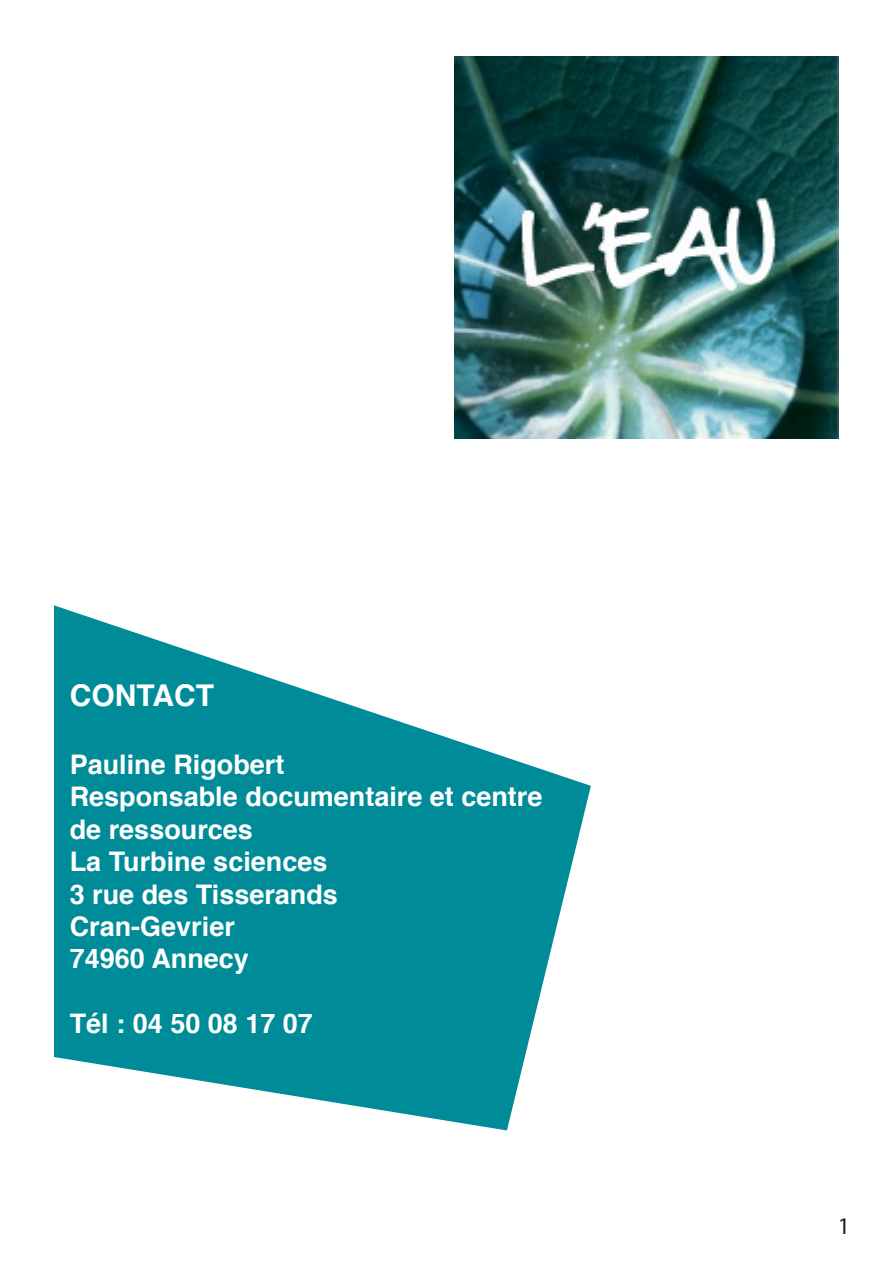
<style>
.page{position:relative;width:893px;height:1263px;background:#fff}
.page>*{position:absolute;margin:0;border:0;box-sizing:border-box;transform-origin:0 0}
.t1{font:700 30px "Helvetica";color:#fff}
.t2{font:700 27px/32.4px "Helvetica";color:#fff}
.t3{font:24px "Myriad Pro";color:#231f20}
</style>
<div class="page">
<svg style="left:54px;top:605px;width:537px;height:525px;fill:#008b98"></svg>
<img style="left:455px;top:57px;width:384px;height:382px">
<p class="t1" style="left:70px;top:671px;width:146px">CONTACT</p>
<p class="t2" style="left:70px;top:749px;width:216px">Pauline Rigobert</p>
<p class="t2" style="left:70px;top:781px;width:474px">Responsable documentaire et centre de ressources</p>
<p class="t2" style="left:70px;top:846px;width:259px">La Turbine sciences</p>
<p class="t2" style="left:70px;top:878px;width:270px">3 rue des Tisserands</p>
<p class="t2" style="left:70px;top:911px;width:181px">Cran-Gevrier<br>74960 Annecy</p>
<p class="t2" style="left:70px;top:1008px;width:245px">Tél : 04 50 08 17 07</p>
<p class="t3" style="left:838px;top:1211px;width:14px">1</p>
</div>
